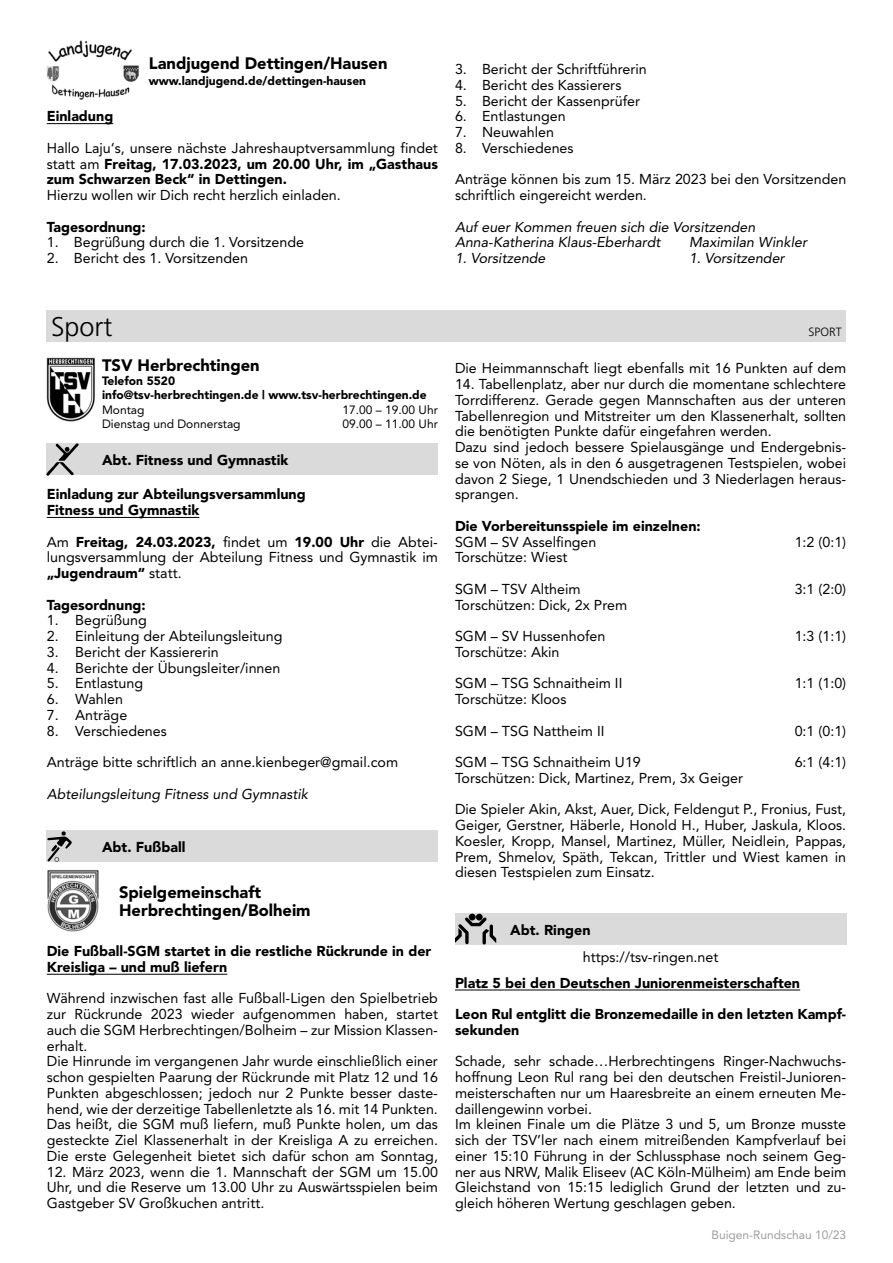
<style>
.page{position:relative;width:893px;height:1263px;background:#fff}
.page>*{position:absolute;margin:0;border:0;box-sizing:border-box;transform-origin:0 0}
.t1{font:300 27px "Frutiger";color:#000}
.t2{font:900 16.5px/18px "Avenir";color:#000}
.t3{font:14.25px/15.8px "Avenir";color:#000}
.t4{font:900 14.25px/15.8px "Avenir";color:#000}
.t5{font:italic 14.25px/15.8px "Avenir";color:#000}
.t6{font:900 12px/14.2px "Avenir";color:#000}
.t7{font:12px "Avenir";color:#000}
.t8{font:12px "Avenir";color:#9d9d9c}
.t9{font:300 12px "Frutiger";color:#000}
.s1{font-weight:400}
.s2{font-weight:900}
</style>
<div class="page">
<hr style="left:47px;top:517px;width:152px;height:1px;background:#000">
<hr style="left:47px;top:974px;width:180px;height:1px;background:#000">
<hr style="left:455px;top:990px;width:345px;height:1px;background:#000">
<hr style="left:47px;top:123px;width:66px;height:1px;background:#000">
<img style="left:47px;top:41px;width:91px;height:58px">
<div style="left:47px;top:310px;width:799px;height:32px;background:#dadada"></div>
<div style="left:47px;top:443px;width:391px;height:32px;background:#dadada"></div>
<img style="left:47px;top:443px;width:32px;height:32px">
<img style="left:47px;top:358px;width:48px;height:63px">
<div style="left:47px;top:830px;width:391px;height:32px;background:#dadada"></div>
<svg style="left:47px;top:831px;width:25px;height:31px"></svg>
<img style="left:47px;top:870px;width:52px;height:62px">
<div style="left:455px;top:913px;width:391px;height:32px;background:#dadada"></div>
<div style="left:469px;top:914px;width:7px;height:6px;background:#000;border-radius:50%"></div>
<div style="left:476px;top:914px;width:7px;height:6px;background:#000;border-radius:50%"></div>
<svg style="left:455px;top:917px;width:41px;height:27px"></svg>
<p class="t2" style="left:149px;top:54px;width:240px">Landjugend Dettingen/Hausen</p>
<p class="t6" style="left:149px;top:74px;width:219px">www.landjugend.de/dettingen-hausen</p>
<p class="t4" style="left:47px;top:108px;width:68px">Einladung</p>
<p class="t4" style="left:47px;top:140px;width:393px;text-align:justify"><span class="s1">Hallo Laju‘s, unsere nächste Jahreshauptversammlung findet statt am</span> Freitag, 17.03.2023, um 20.00 Uhr, im „Gasthaus zum Schwarzen Beck“ in Dettingen.</p>
<p class="t3" style="left:47px;top:187px;width:296px">Hierzu wollen wir Dich recht herzlich einladen.</p>
<p class="t4" style="left:47px;top:219px;width:100px">Tagesordnung:</p>
<p class="t3" style="left:47px;top:234px;width:259px">1. Begrüßung durch die 1. Vorsitzende</p>
<p class="t3" style="left:47px;top:250px;width:203px">2. Bericht des 1. Vorsitzenden</p>
<p class="t3" style="left:455px;top:61px;width:193px">3. Bericht der Schriftführerin</p>
<p class="t3" style="left:455px;top:77px;width:168px">4. Bericht des Kassierers</p>
<p class="t3" style="left:455px;top:93px;width:187px">5. Bericht der Kassenprüfer</p>
<p class="t3" style="left:455px;top:108px;width:112px">6. Entlastungen</p>
<p class="t3" style="left:455px;top:124px;width:101px">7. Neuwahlen</p>
<p class="t3" style="left:455px;top:140px;width:120px">8. Verschiedenes</p>
<p class="t3" style="left:455px;top:171px;width:393px">Anträge können bis zum 15. März 2023 bei den Vorsitzenden schriftlich eingereicht werden.</p>
<p class="t5" style="left:455px;top:219px;width:302px">Auf euer Kommen freuen sich die Vorsitzenden<br>Anna-Katherina Klaus-Eberhardt</p>
<p class="t5" style="left:689px;top:234px;width:120px">Maximilan Winkler</p>
<p class="t5" style="left:455px;top:250px;width:92px">1. Vorsitzende</p>
<p class="t5" style="left:689px;top:250px;width:97px">1. Vorsitzender</p>
<h1 class="t1" style="left:51px;top:312px;width:63px">Sport</h1>
<p class="t9" style="left:808px;top:325px;width:35px">SPORT</p>
<p class="t2" style="left:102px;top:356px;width:159px">TSV Herbrechtingen</p>
<p class="t6" style="left:102px;top:374px;width:326px">Telefon 5520<br>info@tsv-herbrechtingen.de | www.tsv-herbrechtingen.de</p>
<p class="t7" style="left:102px;top:402px;width:44px">Montag</p>
<p class="t7" style="left:343px;top:402px;width:97px">17.00 – 19.00 Uhr</p>
<p class="t7" style="left:102px;top:417px;width:140px">Dienstag und Donnerstag</p>
<p class="t7" style="left:343px;top:417px;width:97px">09.00 – 11.00 Uhr</p>
<p class="t4" style="left:102px;top:452px;width:188px">Abt. Fitness und Gymnastik</p>
<p class="t4" style="left:47px;top:486px;width:260px">Einladung zur Abteilungsversammlung<br>Fitness und Gymnastik</p>
<p class="t3" style="left:47px;top:534px;width:393px;text-align:justify">Am <span class="s2">Freitag, 24.03.2023,</span> findet um <span class="s2">19.00 Uhr</span> die Abtei&shy;lungsversammlung der Abteilung Fitness und Gymnastik im <span class="s2">„Jugendraum“</span> statt.</p>
<p class="t4" style="left:47px;top:597px;width:100px">Tagesordnung:</p>
<p class="t3" style="left:47px;top:612px;width:102px">1. Begrüßung</p>
<p class="t3" style="left:47px;top:628px;width:237px">2. Einleitung der Abteilungsleitung</p>
<p class="t3" style="left:47px;top:644px;width:174px">3. Bericht der Kassiererin</p>
<p class="t3" style="left:47px;top:660px;width:235px">4. Berichte der Übungsleiter/innen</p>
<p class="t3" style="left:47px;top:675px;width:98px">5. Entlastung</p>
<p class="t3" style="left:47px;top:691px;width:78px">6. Wahlen</p>
<p class="t3" style="left:47px;top:707px;width:82px">7. Anträge</p>
<p class="t3" style="left:47px;top:723px;width:122px">8. Verschiedenes</p>
<p class="t3" style="left:47px;top:754px;width:353px">Anträge bitte schriftlich an anne.kienbeger@gmail.com</p>
<p class="t5" style="left:47px;top:786px;width:263px">Abteilungsleitung Fitness und Gymnastik</p>
<p class="t4" style="left:102px;top:839px;width:85px">Abt. Fußball</p>
<p class="t2" style="left:119px;top:883px;width:193px">Spielgemeinschaft<br>Herbrechtingen/Bolheim</p>
<p class="t4" style="left:47px;top:943px;width:386px">Die Fußball-SGM startet in die restliche Rückrunde in der<br>Kreisliga – und muß liefern</p>
<p class="t3" style="left:47px;top:990px;width:393px">Während inzwischen fast alle Fußball-Ligen den Spielbetrieb zur Rückrunde 2023 wieder aufgenommen haben, startet auch die SGM Herbrechtingen/Bolheim – zur Mission Klassen&shy;erhalt.<br>Die Hinrunde im vergangenen Jahr wurde einschließlich einer schon gespielten Paarung der Rückrunde mit Platz 12 und 16<br>Punkten abgeschlossen; jedoch nur 2 Punkte besser daste&shy;hend, wie der derzeitige Tabellenletzte als 16. mit 14 Punkten.<br>Das heißt, die SGM muß liefern, muß Punkte holen, um das gesteckte Ziel Klassenerhalt in der Kreisliga A zu erreichen.<br>Die erste Gelegenheit bietet sich dafür schon am Sonntag,</p>
<p class="t3" style="left:47px;top:1164px;width:393px;text-align:justify">12. März 2023, wenn die 1. Mannschaft der SGM um 15.00<br>Uhr, und die Reserve um 13.00 Uhr zu Auswärtsspielen beim Gastgeber SV Großkuchen antritt.</p>
<p class="t3" style="left:455px;top:360px;width:393px">Die Heimmannschaft liegt ebenfalls mit 16 Punkten auf dem</p>
<p class="t3" style="left:455px;top:376px;width:393px">14. Tabellenplatz, aber nur durch die momentane schlechtere Torrdifferenz. Gerade gegen Mannschaften aus der unteren Tabellenregion und Mitstreiter um den Klassenerhalt, sollten die benötigten Punkte dafür eingefahren werden.<br>Dazu sind jedoch bessere Spielausgänge und Endergebnis&shy;se von Nöten, als in den 6 ausgetragenen Testspielen, wobei davon 2 Siege, 1 Unendschieden und 3 Niederlagen heraus&shy;sprangen.</p>
<p class="t4" style="left:455px;top:518px;width:247px">Die Vorbereitunsspiele im einzelnen:</p>
<p class="t3" style="left:455px;top:534px;width:143px">SGM – SV Asselfingen</p>
<p class="t3" style="left:795px;top:534px;width:53px">1:2 (0:1)</p>
<p class="t3" style="left:455px;top:549px;width:114px">Torschütze: Wiest</p>
<p class="t3" style="left:455px;top:581px;width:127px">SGM – TSV Altheim</p>
<p class="t3" style="left:795px;top:581px;width:53px">3:1 (2:0)</p>
<p class="t3" style="left:455px;top:597px;width:174px">Torschützen: Dick, 2x Prem</p>
<p class="t3" style="left:455px;top:628px;width:152px">SGM – SV Hussenhofen</p>
<p class="t3" style="left:795px;top:628px;width:53px">1:3 (1:1)</p>
<p class="t3" style="left:455px;top:644px;width:106px">Torschütze: Akin</p>
<p class="t3" style="left:455px;top:675px;width:169px">SGM – TSG Schnaitheim II</p>
<p class="t3" style="left:795px;top:675px;width:53px">1:1 (1:0)</p>
<p class="t3" style="left:455px;top:691px;width:113px">Torschütze: Kloos</p>
<p class="t3" style="left:455px;top:723px;width:151px">SGM – TSG Nattheim II</p>
<p class="t3" style="left:795px;top:723px;width:53px">0:1 (0:1)</p>
<p class="t3" style="left:455px;top:754px;width:187px">SGM – TSG Schnaitheim U19</p>
<p class="t3" style="left:795px;top:754px;width:53px">6:1 (4:1)</p>
<p class="t3" style="left:455px;top:770px;width:290px">Torschützen: Dick, Martinez, Prem, 3x Geiger</p>
<p class="t3" style="left:455px;top:801px;width:393px;text-align:justify">Die Spieler Akin, Akst, Auer, Dick, Feldengut P., Fronius, Fust, Geiger, Gerstner, Häberle, Honold H., Huber, Jaskula, Kloos.<br>Koesler, Kropp, Mansel, Martinez, Müller, Neidlein, Pappas, Prem, Shmelov, Späth, Tekcan, Trittler und Wiest kamen in diesen Testspielen zum Einsatz.</p>
<p class="t4" style="left:510px;top:922px;width:82px">Abt. Ringen</p>
<p class="t3" style="left:583px;top:949px;width:137px">https://tsv-ringen.net</p>
<p class="t4" style="left:455px;top:975px;width:347px">Platz 5 bei den Deutschen Juniorenmeisterschaften</p>
<p class="t4" style="left:455px;top:1006px;width:393px">Leon Rul entglitt die Bronzemedaille in den letzten Kampf&shy;sekunden</p>
<p class="t3" style="left:455px;top:1053px;width:393px">Schade, sehr schade…Herbrechtingens Ringer-Nachwuchs&shy;hoffnung Leon Rul rang bei den deutschen Freistil-Junioren&shy;meisterschaften nur um Haaresbreite an einem erneuten Me&shy;daillengewinn vorbei.<br>Im kleinen Finale um die Plätze 3 und 5, um Bronze musste sich der TSV’ler nach einem mitreißenden Kampfverlauf bei einer 15:10 Führung in der Schlussphase noch seinem Geg&shy;ner aus NRW, Malik Eliseev (AC Köln-Mülheim) am Ende beim Gleichstand von 15:15 lediglich Grund der letzten und zu&shy;gleich höheren Wertung geschlagen geben.</p>
<p class="t8" style="left:711px;top:1227px;width:136px">Buigen-Rundschau 10/23</p>
</div>
